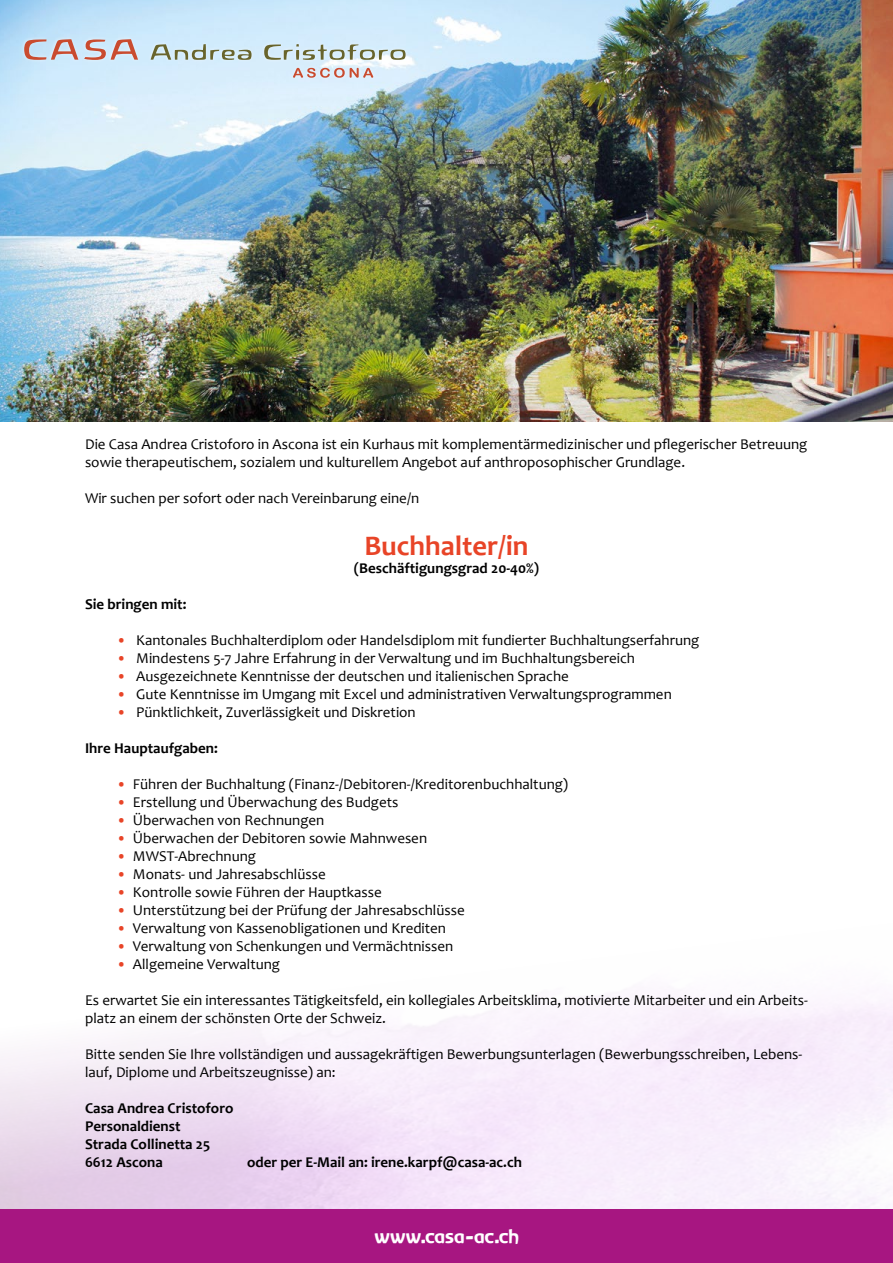
<style>
.page{position:relative;width:893px;height:1263px;background:#fff}
.page>*{position:absolute;margin:0;border:0;box-sizing:border-box;transform-origin:0 0}
.t1{font:700 28.5px "Candara";color:#e84427}
.t2{font:17.85px "Baar Zeitgeist";letter-spacing:.02em;color:#fff}
.t3{font:15px/18px "Candara";color:#000}
.t4{font:700 15px/18px "Candara";color:#000}
.s1{color:#e84427}
</style>
<div class="page">
<img style="left:0;top:0;width:893px;height:421px">
<div style="left:21px;top:36px;width:388px;height:45px;background:#fff;opacity:.55"></div>
<svg style="left:24px;top:39px;width:54px;height:21px"></svg>
<svg style="left:84px;top:39px;width:54px;height:21px"></svg>
<svg style="left:151px;top:44px;width:101px;height:16px"></svg>
<svg style="left:264px;top:44px;width:142px;height:16px"></svg>
<svg style="left:293px;top:68px;width:80px;height:10px"></svg>
<div style="left:0;top:1209px;width:893px;height:54px;background:#a71681"></div>
<p class="t3" style="left:85px;top:435px;width:724px">Die Casa Andrea Cristoforo in Ascona ist ein Kurhaus mit komplementärmedizinischer und pflegerischer Betreuung sowie therapeutischem, sozialem und kulturellem Angebot auf anthroposophischer Grundlage.</p>
<p class="t3" style="left:85px;top:489px;width:336px">Wir suchen per sofort oder nach Vereinbarung eine/n</p>
<h1 class="t1" style="left:364px;top:529px;width:166px">Buchhalter/in</h1>
<p class="t4" style="left:354px;top:559px;width:187px">(Beschäftigungsgrad 20-40%)</p>
<p class="t4" style="left:85px;top:595px;width:103px">Sie bringen mit:</p>
<p class="t3" style="left:117px;top:631px;width:584px"><span class="s1">•</span> Kantonales Buchhalterdiplom oder Handelsdiplom mit fundierter Buchhaltungserfahrung</p>
<p class="t3" style="left:117px;top:649px;width:520px"><span class="s1">•</span> Mindestens 5-7 Jahre Erfahrung in der Verwaltung und im Buchhaltungsbereich</p>
<p class="t3" style="left:117px;top:667px;width:454px"><span class="s1">•</span> Ausgezeichnete Kenntnisse der deutschen und italienischen Sprache</p>
<p class="t3" style="left:117px;top:685px;width:557px"><span class="s1">•</span> Gute Kenntnisse im Umgang mit Excel und administrativen Verwaltungsprogrammen</p>
<p class="t3" style="left:117px;top:703px;width:301px"><span class="s1">•</span> Pünktlichkeit, Zuverlässigkeit und Diskretion</p>
<p class="t4" style="left:85px;top:739px;width:134px">Ihre Hauptaufgaben:</p>
<p class="t3" style="left:117px;top:775px;width:453px"><span class="s1">•</span> Führen der Buchhaltung (Finanz-/Debitoren-/Kreditorenbuchhaltung)</p>
<p class="t3" style="left:117px;top:793px;width:283px"><span class="s1">•</span> Erstellung und Überwachung des Budgets</p>
<p class="t3" style="left:117px;top:811px;width:209px"><span class="s1">•</span> Überwachen von Rechnungen</p>
<p class="t3" style="left:117px;top:829px;width:312px"><span class="s1">•</span> Überwachen der Debitoren sowie Mahnwesen</p>
<p class="t3" style="left:117px;top:847px;width:141px"><span class="s1">•</span> MWST-Abrechnung</p>
<p class="t3" style="left:117px;top:865px;width:211px"><span class="s1">•</span> Monats- und Jahresabschlüsse</p>
<p class="t3" style="left:117px;top:883px;width:267px"><span class="s1">•</span> Kontrolle sowie Führen der Hauptkasse</p>
<p class="t3" style="left:117px;top:901px;width:350px"><span class="s1">•</span> Unterstützung bei der Prüfung der Jahresabschlüsse</p>
<p class="t3" style="left:117px;top:919px;width:331px"><span class="s1">•</span> Verwaltung von Kassenobligationen und Krediten</p>
<p class="t3" style="left:117px;top:937px;width:338px"><span class="s1">•</span> Verwaltung von Schenkungen und Vermächtnissen</p>
<p class="t3" style="left:117px;top:955px;width:165px"><span class="s1">•</span> Allgemeine Verwaltung</p>
<p class="t3" style="left:85px;top:991px;width:724px">Es erwartet Sie ein interessantes Tätigkeitsfeld, ein kollegiales Arbeitsklima, motivierte Mitarbeiter und ein Arbeits&shy;platz an einem der schönsten Orte der Schweiz.</p>
<p class="t3" style="left:85px;top:1045px;width:719px">Bitte senden Sie Ihre vollständigen und aussagekräftigen Bewerbungsunterlagen (Bewerbungsschreiben, Lebens&shy;lauf, Diplome und Arbeitszeugnisse) an:</p>
<p class="t4" style="left:85px;top:1099px;width:150px">Casa Andrea Cristoforo<br>Personaldienst<br>Strada Collinetta 25<br>6612 Ascona</p>
<p class="t4" style="left:247px;top:1153px;width:276px">oder per E-Mail an: irene.karpf@casa-ac.ch</p>
<p class="t2" style="left:375px;top:1225px;width:146px">www.casa-ac.ch</p>
</div>
